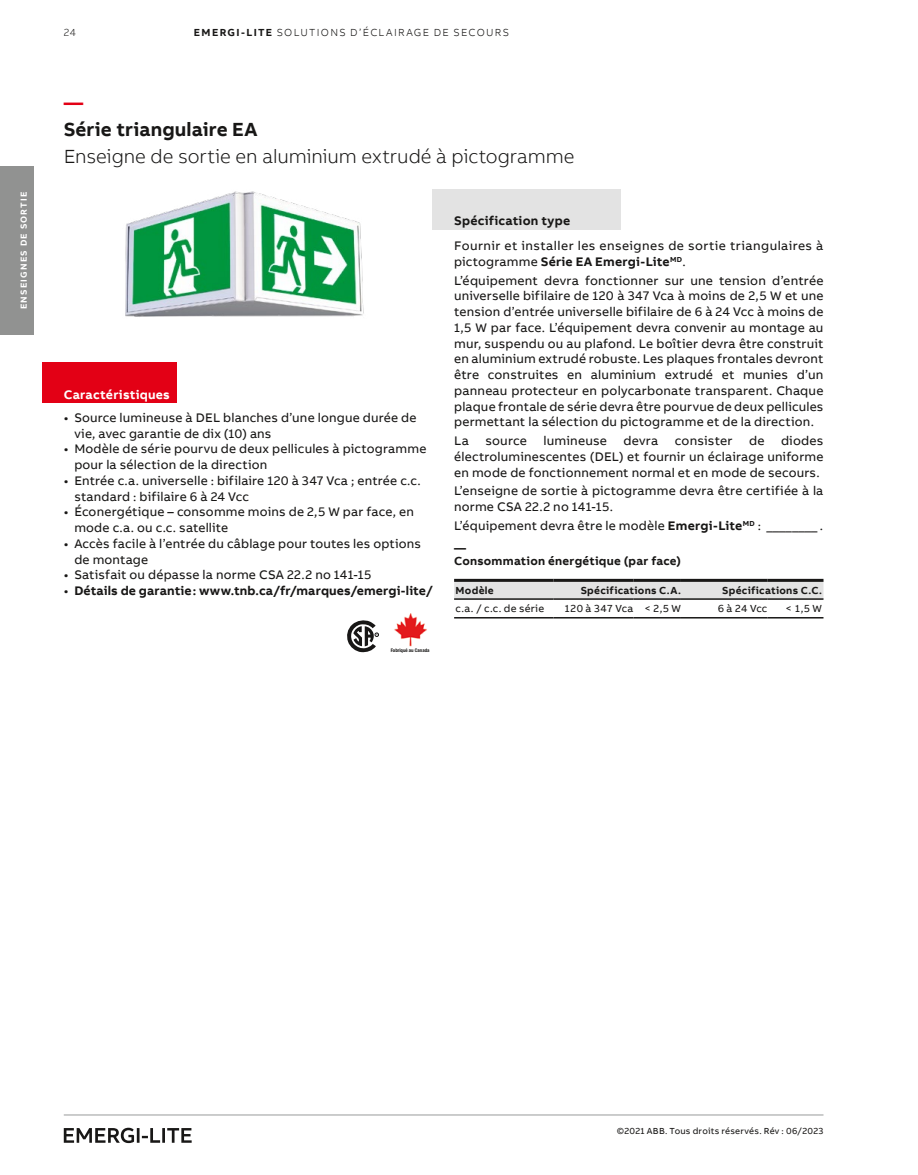
<style>
.page{position:relative;width:918px;height:1175px;background:#fff}
.page>*{position:absolute;margin:0;border:0;box-sizing:border-box;transform-origin:0 0}
.t1{font:300 19.5px "AB Bvoice";letter-spacing:-.005em;color:#181716}
.t2{font:700 19.5px "AB Bvoice";letter-spacing:.005em;color:#181716}
.t3{font:700 19.5px "AB Bvoice";color:#e30015}
.t4{font:12.75px/15.8px "AB Bvoice";letter-spacing:.015em;color:#181716}
.t5{font:12.75px/15.8px "AB Bvoice";letter-spacing:.035em;color:#181716}
.t6{font:700 12.75px "AB Bvoice";letter-spacing:.01em;color:#181716}
.t7{font:700 12.75px "AB Bvoice";letter-spacing:.02em;color:#fff}
.t8{font:700 12px/13.5px "AB Bvoice";letter-spacing:.02em;color:#181716}
.t9{font:10.5px "AB Bvoice";letter-spacing:.015em;color:#181716}
.t10{font:300 10.5px "AB Bvoice";letter-spacing:.12em;color:#181716}
.t11{font:700 10.5px "AB Bvoice";letter-spacing:.025em;color:#181716}
.t12{font:9px "AB Bvoice";letter-spacing:.025em;color:#181716}
.t13{font:700 9px "AB Bvoice";letter-spacing:.135em;color:#fff}
.t14{font:700 condensed 4.95px "Helvetica Neue";color:#181716}
.s1{font-weight:700}
.s2{font-weight:400}
</style>
<div class="page">
<hr style="left:64px;top:1114px;width:760px;height:1px;background:#bbbcbc">
<div style="left:42px;top:362px;width:135px;height:41px;background:#e30015"></div>
<div style="left:432px;top:189px;width:189px;height:41px;background:#e3e3e3"></div>
<img style="left:394px;top:613px;width:33px;height:34px">
<svg style="left:347px;top:620px;width:32px;height:32px"></svg>
<div style="left:454px;top:580px;width:370px;height:19px;background:#e3e3e3"></div>
<hr style="left:454px;top:579px;width:100px;height:3px;background:#181716">
<hr style="left:554px;top:579px;width:79px;height:3px;background:#181716">
<hr style="left:633px;top:579px;width:48px;height:3px;background:#181716">
<hr style="left:681px;top:579px;width:86px;height:3px;background:#181716">
<hr style="left:767px;top:579px;width:56px;height:3px;background:#181716">
<hr style="left:454px;top:598px;width:100px;height:2px;background:#181716">
<hr style="left:554px;top:598px;width:79px;height:2px;background:#181716">
<hr style="left:633px;top:598px;width:48px;height:2px;background:#181716">
<hr style="left:681px;top:598px;width:86px;height:2px;background:#181716">
<hr style="left:767px;top:598px;width:56px;height:2px;background:#181716">
<hr style="left:454px;top:617px;width:100px;height:1px;background:#181716">
<hr style="left:554px;top:617px;width:79px;height:1px;background:#181716">
<hr style="left:633px;top:617px;width:48px;height:1px;background:#181716">
<hr style="left:681px;top:617px;width:86px;height:1px;background:#181716">
<hr style="left:767px;top:617px;width:56px;height:1px;background:#181716">
<img style="left:125px;top:191px;width:239px;height:126px">
<svg style="left:64px;top:1127px;width:128px;height:16px"></svg>
<div style="left:0;top:166px;width:34px;height:168px;background:#919291"></div>
<p class="t13" style="left:18px;top:309px;width:119px;rotate:-90deg">ENSEIGNES DE SORTIE</p>
<p class="t10" style="left:64px;top:26px;width:14px">24</p>
<p class="t10" style="left:194px;top:26px;width:317px"><span class="s1">EMERGI-LITE</span> SOLUTIONS D’ÉCLAIRAGE DE SECOURS</p>
<h1 class="t3" style="left:64px;top:90px;width:21px">—</h1>
<h1 class="t2" style="left:64px;top:117px;width:195px">Série triangulaire EA</h1>
<h1 class="t1" style="left:64px;top:145px;width:512px">Enseigne de sortie en aluminium extrudé à pictogramme</h1>
<p class="t7" style="left:64px;top:386px;width:108px">Caractéristiques</p>
<p class="t4" style="left:74px;top:410px;width:344px;text-indent:-11px">• Source lumineuse à DEL blanches d’une longue durée de vie, avec garantie de dix (10) ans</p>
<p class="t4" style="left:74px;top:441px;width:354px;text-indent:-11px">• Modèle de série pourvu de deux pellicules à pictogramme pour la sélection de la direction</p>
<p class="t4" style="left:74px;top:473px;width:348px;text-indent:-11px">• Entrée c.a. universelle : bifilaire 120 à 347 Vca ; entrée c.c. standard : bifilaire 6 à 24 Vcc</p>
<p class="t4" style="left:74px;top:504px;width:341px;text-indent:-11px">• Éconergétique – consomme moins de 2,5 W par face, en mode c.a. ou c.c. satellite</p>
<p class="t4" style="left:74px;top:535px;width:348px;text-indent:-11px">• Accès facile à l’entrée du câblage pour toutes les options de montage</p>
<p class="t4" style="left:64px;top:567px;width:309px">• Satisfait ou dépasse la norme CSA 22.2 no 141-15</p>
<p class="t6" style="left:64px;top:582px;width:371px"><span class="s2">•</span> Détails de garantie: www.tnb.ca/fr/marques/emergi-lite/</p>
<p class="t14" style="left:391px;top:646px;width:40px">Fabriqué au Canada</p>
<p class="t6" style="left:454px;top:213px;width:118px">Spécification type</p>
<p class="t5" style="left:454px;top:238px;width:371px">Fournir et installer les enseignes de sortie triangulaires à pictogramme <span class="s1">Série EA Emergi-Lite</span><sup>MD</sup>.</p>
<p class="t4" style="left:454px;top:272px;width:371px;text-align:justify">L’équipement devra fonctionner sur une tension d’entrée universelle bifilaire de 120 à 347 Vca à moins de 2,5 W et une tension d’entrée universelle bifilaire de 6 à 24 Vcc à moins de 1,5 W par face. L’équipement devra convenir au montage au mur, suspendu ou au plafond. Le boîtier devra être construit en aluminium extrudé robuste. Les plaques frontales devront être construites en aluminium extrudé et munies d’un panneau protecteur en polycarbonate transparent. Chaque plaque frontale de série devra être pourvue de deux pellicules permettant la sélection du pictogramme et de la direction.</p>
<p class="t4" style="left:454px;top:433px;width:16px">La</p>
<p class="t4" style="left:485px;top:433px;width:43px">source</p>
<p class="t4" style="left:544px;top:433px;width:65px">lumineuse</p>
<p class="t4" style="left:624px;top:433px;width:36px">devra</p>
<p class="t4" style="left:675px;top:433px;width:59px">consister</p>
<p class="t4" style="left:749px;top:433px;width:17px">de</p>
<p class="t4" style="left:454px;top:433px;width:371px;text-align:justify;text-indent:327px">diodes électroluminescentes (DEL) et fournir un éclairage uniforme en mode de fonctionnement normal et en mode de secours.</p>
<p class="t4" style="left:454px;top:483px;width:371px">L’enseigne de sortie à pictogramme devra être certifiée à la norme CSA 22.2 no 141-15.</p>
<p class="t4" style="left:454px;top:518px;width:371px">L’équipement devra être le modèle <span class="s1">Emergi-Lite</span><sup>MD</sup> : ________ .</p>
<p class="t8" style="left:454px;top:541px;width:228px">—<br>Consommation énergétique (par face)</p>
<p class="t11" style="left:456px;top:583px;width:40px">Modèle</p>
<p class="t11" style="left:581px;top:583px;width:102px">Spécifications C.A.</p>
<p class="t11" style="left:722px;top:583px;width:101px">Spécifications C.C.</p>
<p class="t9" style="left:456px;top:602px;width:90px">c.a. / c.c. de série</p>
<p class="t9" style="left:564px;top:602px;width:118px">120 à 347 Vca &lt; 2,5 W</p>
<p class="t9" style="left:718px;top:602px;width:51px">6 à 24 Vcc</p>
<p class="t9" style="left:786px;top:602px;width:38px">&lt; 1,5 W</p>
<p class="t12" style="left:617px;top:1125px;width:208px">©2021 ABB. Tous droits réservés. Rév : 06/2023</p>
</div>
